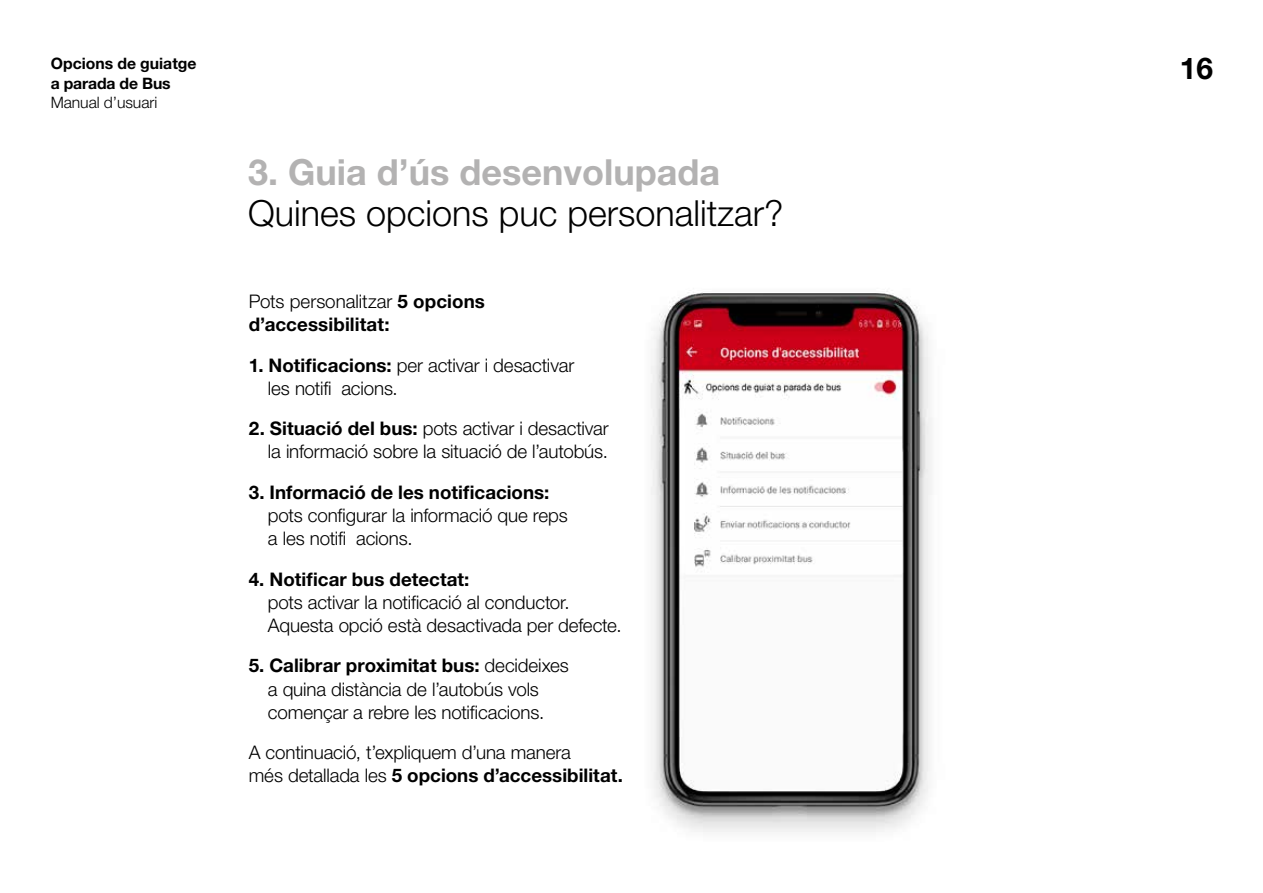
<style>
.page{position:relative;width:1263px;height:893px;background:#fff}
.page>*{position:absolute;margin:0;border:0;box-sizing:border-box;transform-origin:0 0}
.t1{font:300 36px "Helvetica Neue LT Std";color:#000}
.t2{font:700 36px "Helvetica Neue LT Std";color:#b3b2b2}
.t3{font:700 30px "Helvetica Neue LT Std";color:#000}
.t4{font:300 18.75px/23.2px "Helvetica Neue LT Std";letter-spacing:-.005em;color:#000}
.t5{font:700 18.75px/23.2px "Helvetica Neue LT Std";letter-spacing:.005em;color:#000}
.t6{font:700 15.75px/20.1px "Helvetica Neue LT Std";color:#000}
.t7{font:300 15.75px "Helvetica Neue LT Std";letter-spacing:-.005em;color:#000}
.s1{font-weight:300}
.s2{font-weight:700}
</style>
<div class="page">
<img style="left:651px;top:291px;width:281px;height:541px">
<p class="t6" style="left:51px;top:52px;width:147px">Opcions de guiatge a parada de Bus</p>
<p class="t7" style="left:51px;top:93px;width:108px">Manual d’usuari</p>
<p class="t2" style="left:248px;top:150px;width:474px">3. Guia d’ús desenvolupada</p>
<h3 class="t1" style="left:248px;top:191px;width:537px">Quines opcions puc personalitzar?</h3>
<p class="t5" style="left:249px;top:289px;width:238px"><span class="s1">Pots personalitzar</span> 5 opcions d’accessibilitat:</p>
<p class="t4" style="left:268px;top:353px;width:308px;text-indent:-19px"><span class="s2">1. Notificacions:</span> per activar i desactivar les notifi acions.</p>
<p class="t4" style="left:249px;top:417px;width:362px;text-align:right"><span class="s2">2. Situació del bus:</span> pots activar i desactivar la informació sobre la situació de l’autobús.</p>
<p class="t4" style="left:268px;top:480px;width:301px;text-indent:-19px"><span class="s2">3. Informació de les notificacions: </span>pots configurar la informació que reps a les notifi acions.</p>
<p class="t4" style="left:268px;top:567px;width:355px;text-indent:-19px"><span class="s2">4. Notificar bus detectat:<br></span>pots activar la notificació al conductor.<br>Aquesta opció està desactivada per defecte.</p>
<p class="t4" style="left:249px;top:654px;width:322px;text-align:center"><span class="s2">5. Calibrar proximitat bus:</span> decideixes a quina distància de l’autobús vols començar a rebre les notificacions.</p>
<p class="t4" style="left:249px;top:740px;width:376px">A continuació, t’expliquem d’una manera<br>més detallada les <span class="s2">5 opcions d’accessibilitat.</span></p>
<p class="t3" style="left:1180px;top:50px;width:35px">16</p>
</div>
